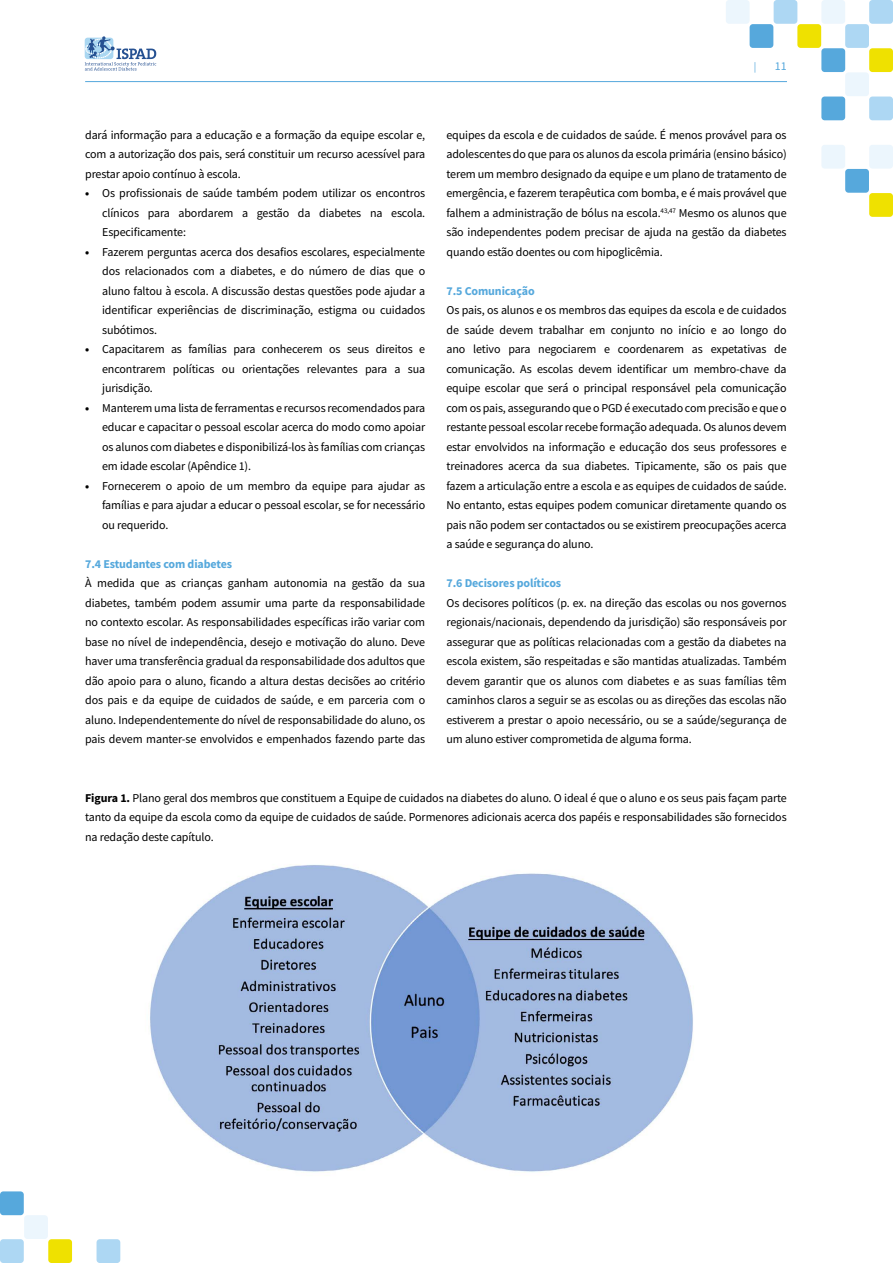
<style>
.page{position:relative;width:893px;height:1263px;background:#fff}
.page>*{position:absolute;margin:0;border:0;box-sizing:border-box;transform-origin:0 0}
.t1{font:12px/19.5px "Source Sans Pro";letter-spacing:-.01em;color:#000;text-align:justify}
.t2{font:700 12px "Source Sans Pro";letter-spacing:-.01em;color:#55a8dc}
.t3{font:12px "Source Sans Pro";color:#55a8dc}
.t4{font:10.5px "Source Sans Pro";color:#55a8dc}
.s1{font-weight:700}
</style>
<div class="page">
<div style="left:821px;top:0;width:24px;height:24px;background:#ecf6fd;border-radius:3px"></div>
<div style="left:821px;top:48px;width:24px;height:24px;background:#56a8dc;border-radius:3px"></div>
<div style="left:821px;top:97px;width:24px;height:23px;background:#56a8dc;border-radius:3px"></div>
<div style="left:821px;top:145px;width:24px;height:24px;background:#ecf6fd;border-radius:3px"></div>
<div style="left:869px;top:0;width:24px;height:24px;background:#add7f3;border-radius:3px"></div>
<div style="left:869px;top:48px;width:24px;height:24px;background:#efe100;border-radius:3px"></div>
<div style="left:869px;top:97px;width:24px;height:23px;background:#add7f3;border-radius:3px"></div>
<div style="left:869px;top:145px;width:24px;height:24px;background:#ecf6fd;border-radius:3px"></div>
<div style="left:869px;top:193px;width:24px;height:24px;background:#efe100;border-radius:3px"></div>
<div style="left:845px;top:24px;width:24px;height:24px;background:#add7f3;border-radius:3px"></div>
<div style="left:845px;top:72px;width:24px;height:24px;background:#ecf6fd;border-radius:3px"></div>
<div style="left:845px;top:169px;width:24px;height:24px;background:#56a8dc;border-radius:3px"></div>
<div style="left:774px;top:0;width:23px;height:24px;background:#add7f3;border-radius:3px"></div>
<div style="left:750px;top:24px;width:23px;height:24px;background:#56a8dc;border-radius:3px"></div>
<div style="left:726px;top:0;width:24px;height:24px;background:#ecf6fd;border-radius:3px"></div>
<div style="left:797px;top:24px;width:24px;height:24px;background:#efe100;border-radius:3px"></div>
<div style="left:0;top:1191px;width:24px;height:24px;background:#56a8dc;border-radius:3px"></div>
<div style="left:97px;top:1239px;width:23px;height:24px;background:#add7f3;border-radius:3px"></div>
<div style="left:48px;top:1239px;width:24px;height:24px;background:#efe100;border-radius:3px"></div>
<div style="left:0;top:1239px;width:24px;height:24px;background:#add7f3;border-radius:3px"></div>
<div style="left:24px;top:1215px;width:24px;height:24px;background:#ecf6fd;border-radius:3px"></div>
<hr style="left:85px;top:81px;width:702px;height:1px;background:#55a8dc">
<svg style="left:85px;top:36px;width:71px;height:35px"></svg>
<img style="left:150px;top:865px;width:544px;height:307px">
<p class="t4" style="left:754px;top:59px;width:4px">|</p>
<p class="t3" style="left:775px;top:58px;width:13px">11</p>
<p class="t1" style="left:85px;top:125px;width:342px">dará informação para a educação e a formação da equipe escolar e, com a autorização dos pais, será constituir um recurso acessível para prestar apoio contínuo à escola.</p>
<p class="t1" style="left:102px;top:184px;width:325px;text-indent:-17px"><span class="s1">•</span> Os profissionais de saúde também podem utilizar os encontros clínicos para abordarem a gestão da diabetes na escola.<br>Especificamente:</p>
<p class="t1" style="left:102px;top:242px;width:325px;text-indent:-17px"><span class="s1">•</span> Fazerem perguntas acerca dos desafios escolares, especialmente dos relacionados com a diabetes, e do número de dias que o aluno faltou à escola. A discussão destas questões pode ajudar a identificar experiências de discriminação, estigma ou cuidados subótimos.</p>
<p class="t1" style="left:102px;top:340px;width:325px;text-indent:-17px"><span class="s1">•</span> Capacitarem as famílias para conhecerem os seus direitos e encontrarem políticas ou orientações relevantes para a sua jurisdição.</p>
<p class="t1" style="left:102px;top:398px;width:325px;text-indent:-17px"><span class="s1">•</span> Manterem uma lista de ferramentas e recursos recomendados para educar e capacitar o pessoal escolar acerca do modo como apoiar os alunos com diabetes e disponibilizá-los às famílias com crianças em idade escolar (Apêndice 1).</p>
<p class="t1" style="left:102px;top:476px;width:325px;text-indent:-17px"><span class="s1">•</span> Fornecerem o apoio de um membro da equipe para ajudar as famílias e para ajudar a educar o pessoal escolar, se for necessário ou requerido.</p>
<p class="t2" style="left:85px;top:556px;width:148px">7.4 Estudantes com diabetes</p>
<p class="t1" style="left:85px;top:574px;width:342px">À medida que as crianças ganham autonomia na gestão da sua diabetes, também podem assumir uma parte da responsabilidade no contexto escolar. As responsabilidades específicas irão variar com base no nível de independência, desejo e motivação do aluno. Deve haver uma transferência gradual da responsabilidade dos adultos que dão apoio para o aluno, ficando a altura destas decisões ao critério dos pais e da equipe de cuidados de saúde, e em parceria com o aluno. Independentemente do nível de responsabilidade do aluno, os pais devem manter-se envolvidos e empenhados fazendo parte das</p>
<p class="t1" style="left:446px;top:125px;width:342px">equipes da escola e de cuidados de saúde. É menos provável para os adolescentes do que para os alunos da escola primária (ensino básico) terem um membro designado da equipe e um plano de tratamento de emergência, e fazerem terapêutica com bomba, e é mais provável que falhem a administração de bólus na escola.<sup>43,47</sup> Mesmo os alunos que são independentes podem precisar de ajuda na gestão da diabetes quando estão doentes ou com hipoglicêmia.</p>
<p class="t2" style="left:446px;top:283px;width:90px">7.5 Comunicação</p>
<p class="t1" style="left:446px;top:301px;width:342px">Os pais, os alunos e os membros das equipes da escola e de cuidados de saúde devem trabalhar em conjunto no início e ao longo do ano letivo para negociarem e coordenarem as expetativas de comunicação. As escolas devem identificar um membro-chave da equipe escolar que será o principal responsável pela comunicação com os pais, assegurando que o PGD é executado com precisão e que o restante pessoal escolar recebe formação adequada. Os alunos devem estar envolvidos na informação e educação dos seus professores e treinadores acerca da sua diabetes. Tipicamente, são os pais que fazem a articulação entre a escola e as equipes de cuidados de saúde.<br>No entanto, estas equipes podem comunicar diretamente quando os pais não podem ser contactados ou se existirem preocupações acerca a saúde e segurança do aluno.</p>
<p class="t2" style="left:446px;top:575px;width:116px">7.6 Decisores políticos</p>
<p class="t1" style="left:446px;top:593px;width:342px">Os decisores políticos (p. ex. na direção das escolas ou nos governos regionais/nacionais, dependendo da jurisdição) são responsáveis por assegurar que as políticas relacionadas com a gestão da diabetes na escola existem, são respeitadas e são mantidas atualizadas. Também devem garantir que os alunos com diabetes e as suas famílias têm caminhos claros a seguir se as escolas ou as direções das escolas não estiverem a prestar o apoio necessário, ou se a saúde/segurança de um aluno estiver comprometida de alguma forma.</p>
<p class="t1" style="left:85px;top:788px;width:703px"><span class="s1">Figura 1.</span> Plano geral dos membros que constituem a Equipe de cuidados na diabetes do aluno. O ideal é que o aluno e os seus pais façam parte tanto da equipe da escola como da equipe de cuidados de saúde. Pormenores adicionais acerca dos papéis e responsabilidades são fornecidos na redação deste capítulo.</p>
</div>
